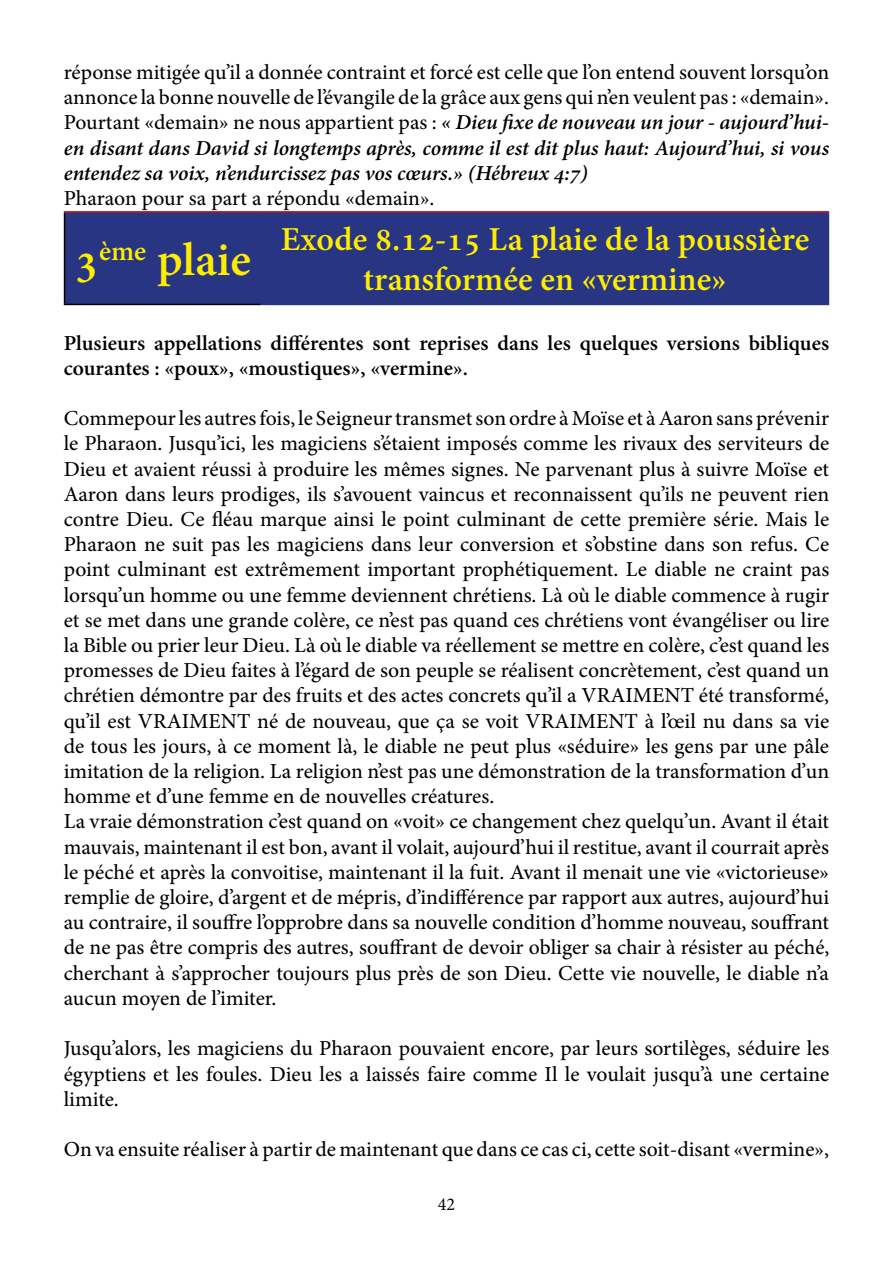
<style>
.page{position:relative;width:893px;height:1263px;background:#fff}
.page>*{position:absolute;margin:0;border:0;box-sizing:border-box;transform-origin:0 0}
.t1{font:700 46.5px "Adobe Hebrew";color:#ffed00}
.t2{font:700 33px/39.6px "Adobe Hebrew";color:#ffed00;text-align:center}
.t3{font:21px/25.2px "Adobe Hebrew";color:#000;text-align:justify}
.t4{font:700 21px/25.2px "Adobe Hebrew";color:#000}
.t5{font:18px "Minion Pro";color:#000}
.s1{font-weight:700;font-style:italic}
</style>
<div class="page">
<div style="left:65px;top:213px;width:763px;height:91px;background:#283583"></div>
<hr style="left:64px;top:213px;width:1px;height:91px;background:#000">
<hr style="left:64px;top:304px;width:197px;height:1px;background:#000">
<hr style="left:261px;top:213px;width:1px;height:91px;background:#283583">
<hr style="left:828px;top:213px;width:1px;height:91px;background:#283583">
<hr style="left:261px;top:304px;width:568px;height:1px;background:#283583">
<hr style="left:64px;top:211px;width:197px;height:2px;background:#cd1719">
<hr style="left:261px;top:211px;width:568px;height:2px;background:#cd1719">
<p class="t3" style="left:64px;top:60px;width:767px">réponse mitigée qu’il a donnée contraint et forcé est celle que l’on entend souvent lorsqu’on annonce la bonne nouvelle de l’évangile de la grâce aux gens qui n’en veulent pas : «demain».<br>Pourtant «demain» ne nous appartient pas : <span class="s1">« Dieu fixe de nouveau un jour - aujourd’hui&shy;en disant dans David si longtemps après, comme il est dit plus haut: Aujourd’hui, si vous entendez sa voix, n’endurcissez pas vos cœurs.» (Hébreux 4:7)</span></p>
<p class="t3" style="left:64px;top:186px;width:372px">Pharaon pour sa part a répondu «demain».</p>
<h1 class="t1" style="left:75px;top:232px;width:178px">3<sup>ème</sup> plaie</h1>
<h2 class="t2" style="left:281px;top:220px;width:530px">Exode 8.12-15 La plaie de la poussière transformée en «vermine»</h2>
<p class="t4" style="left:64px;top:330px;width:767px">Plusieurs appellations différentes sont reprises dans les quelques versions bibliques courantes : «poux», «moustiques», «vermine».</p>
<p class="t3" style="left:64px;top:406px;width:767px;text-align:left">Commepour les autres fois, le Seigneur transmet son ordre à Moïse et à Aaron sans prévenir le Pharaon. Jusqu’ici, les magiciens s’étaient imposés comme les rivaux des serviteurs de Dieu et avaient réussi à produire les mêmes signes. Ne parvenant plus à suivre Moïse et Aaron dans leurs prodiges, ils s’avouent vaincus et reconnaissent qu’ils ne peuvent rien contre Dieu. Ce fléau marque ainsi le point culminant de cette première série. Mais le Pharaon ne suit pas les magiciens dans leur conversion et s’obstine dans son refus. Ce point culminant est extrêmement important prophétiquement. Le diable ne craint pas lorsqu’un homme ou une femme deviennent chrétiens. Là où le diable commence à rugir et se met dans une grande colère, ce n’est pas quand ces chrétiens vont évangéliser ou lire la Bible ou prier leur Dieu. Là où le diable va réellement se mettre en colère, c’est quand les promesses de Dieu faites à l’égard de son peuple se réalisent concrètement, c’est quand un chrétien démontre par des fruits et des actes concrets qu’il a VRAIMENT été transformé, qu’il est VRAIMENT né de nouveau, que ça se voit VRAIMENT à l’œil nu dans sa vie de tous les jours, à ce moment là, le diable ne peut plus «séduire» les gens par une pâle imitation de la religion. La religion n’est pas une démonstration de la transformation d’un homme et d’une femme en de nouvelles créatures.<br>La vraie démonstration c’est quand on «voit» ce changement chez quelqu’un. Avant il était mauvais, maintenant il est bon, avant il volait, aujourd’hui il restitue, avant il courrait après le péché et après la convoitise, maintenant il la fuit. Avant il menait une vie «victorieuse» remplie de gloire, d’argent et de mépris, d’indifférence par rapport aux autres, aujourd’hui au contraire, il souffre l’opprobre dans sa nouvelle condition d’homme nouveau, souffrant de ne pas être compris des autres, souffrant de devoir obliger sa chair à résister au péché, cherchant à s’approcher toujours plus près de son Dieu. Cette vie nouvelle, le diable n’a aucun moyen de l’imiter.</p>
<p class="t3" style="left:64px;top:1036px;width:767px">Jusqu’alors, les magiciens du Pharaon pouvaient encore, par leurs sortilèges, séduire les égyptiens et les foules. Dieu les a laissés faire comme Il le voulait jusqu’à une certaine limite.</p>
<p class="t3" style="left:64px;top:1137px;width:767px">On va ensuite réaliser à partir de maintenant que dans ce cas ci, cette soit-disant «vermine»,</p>
<p class="t5" style="left:438px;top:1192px;width:19px">42</p>
</div>
